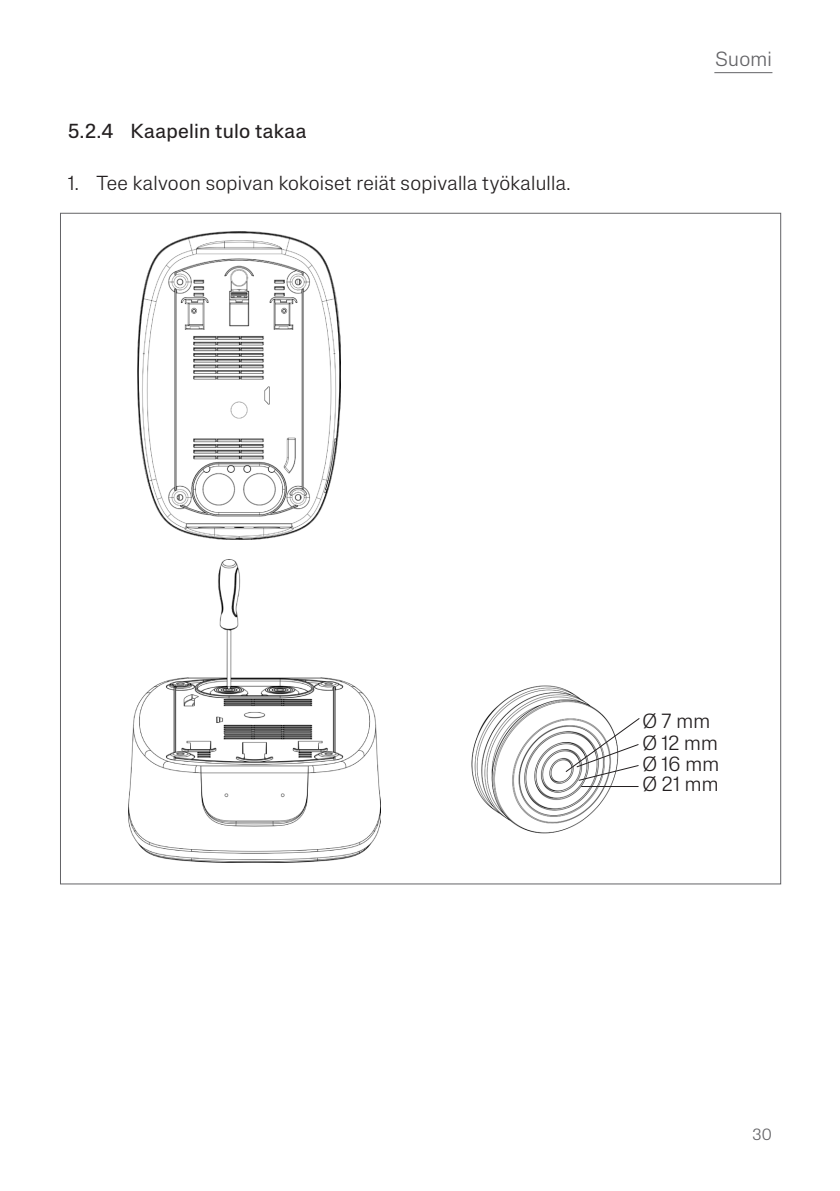
<style>
.page{position:relative;width:840px;height:1191px;background:#fff}
.page>*{position:absolute;margin:0;border:0;box-sizing:border-box;transform-origin:0 0}
.Body_10_13{font:300 20.2px "Lateral Standard";letter-spacing:.015em;color:#231f20}
.t1{font:300 20.2px "Lateral Standard";letter-spacing:.015em;color:#636366}
.t2{font:300 20px "Lateral Standard";letter-spacing:.015em;color:#231f20}
.t3{font:20px "Lateral Standard";letter-spacing:.015em;color:#231f20}
.t4{font:300 16px "Lateral Standard";color:#636366}
</style>
<div class="page">
<hr style="left:714px;top:72px;width:58px;height:1px;background:#636366">
<img style="left:138px;top:232px;width:202px;height:307px">
<img style="left:128px;top:559px;width:252px;height:304px">
<img style="left:471px;top:685px;width:143px;height:149px">
<hr style="left:581px;top:786px;width:57px;height:1px;background:#231f20">
<svg style="left:565px;top:717px;width:74px;height:64px"></svg>
<p class="t3" style="left:68px;top:120px;width:239px">5.2.4 Kaapelin tulo takaa</p>
<p class="t2" style="left:68px;top:172px;width:504px">1. Tee kalvoon sopivan kokoiset reiät sopivalla työkalulla.</p>
<p class="t1" style="left:715px;top:48px;width:58px">Suomi</p>
<p class="Body_10_13" style="left:642px;top:709px;width:69px">Ø 7 mm</p>
<p class="Body_10_13" style="left:642px;top:731px;width:77px">Ø 12 mm</p>
<p class="Body_10_13" style="left:642px;top:752px;width:78px">Ø 16 mm</p>
<p class="Body_10_13" style="left:642px;top:772px;width:77px">Ø 21 mm</p>
<p class="t4" style="left:752px;top:1125px;width:21px">30</p>
</div>
